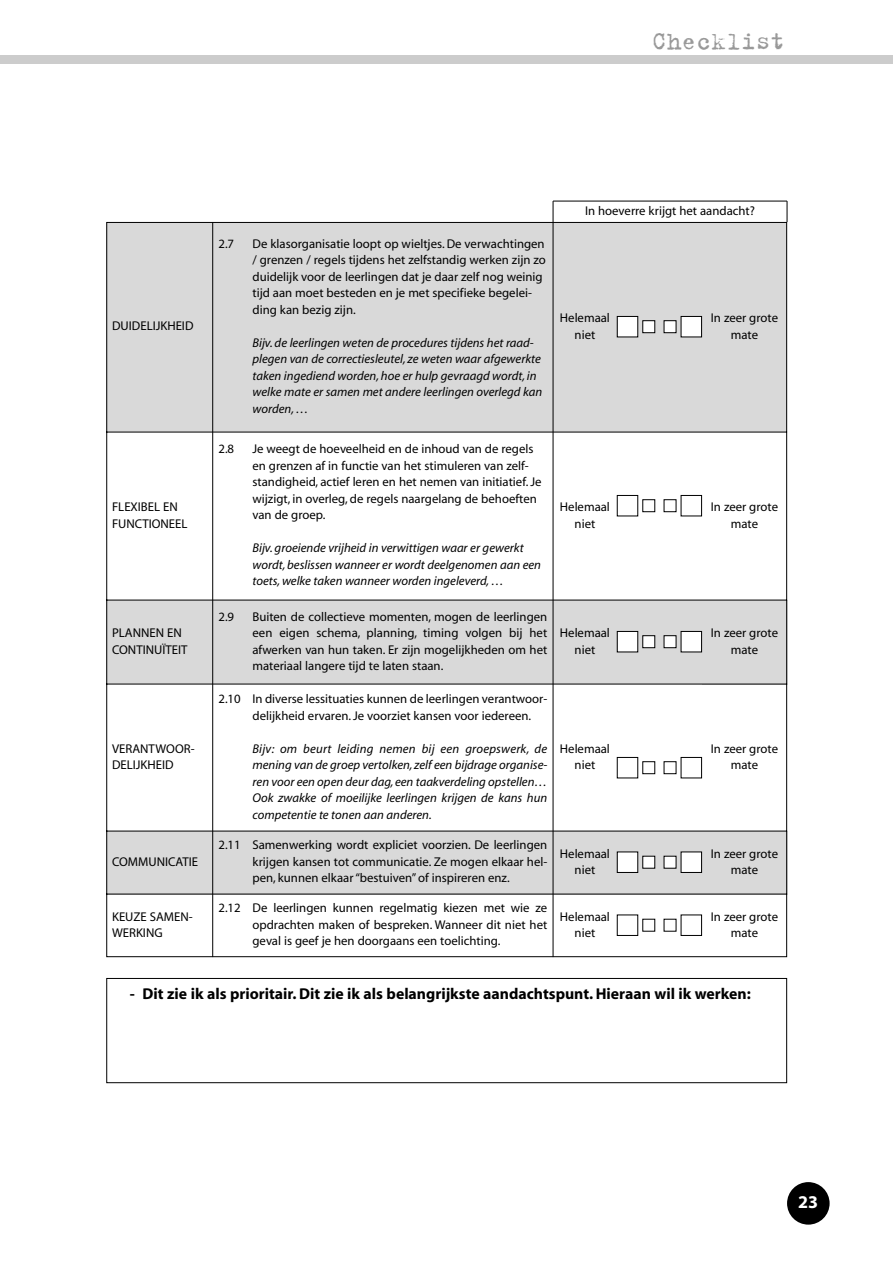
<style>
.page{position:relative;width:893px;height:1263px;background:#fff}
.page>*{position:absolute;margin:0;border:0;box-sizing:border-box;transform-origin:0 0}
.t1{font:27px "Trixie";color:#999}
.t2{font:700 18px "Myriad";color:#fff}
.t3{font:700 15.75px "Myriad";color:#000}
.t4{font:12.75px/16.5px "Myriad";color:#000;text-align:center}
.t5{font:italic 12.75px/16.5px "Myriad";color:#000}
</style>
<div class="page">
<div style="left:106px;top:978px;width:681px;height:105px;border:1px solid #000"></div>
<div style="left:0;top:55px;width:892px;height:9px;background:#ccc"></div>
<div style="left:787px;top:1182px;width:42px;height:43px;background:#000;border-radius:50%"></div>
<svg style="left:553px;top:200px;width:234px;height:22px"></svg>
<hr style="left:552px;top:201px;width:1px;height:756px;background:#000">
<svg style="left:106px;top:222px;width:681px;height:735px"></svg>
<h1 class="t1" style="left:652px;top:24px;width:135px">Checklist</h1>
<p class="t4" style="left:112px;top:319px;width:83px">DUIDELIJKHEID</p>
<p class="t4" style="left:112px;top:500px;width:77px;text-align:left">FLEXIBEL EN<br>FUNCTIONEEL</p>
<p class="t4" style="left:218px;top:236px;width:17px">2.7</p>
<p class="t4" style="left:252px;top:236px;width:295px;text-align:left">De klasorganisatie loopt op wieltjes. De verwachtingen / grenzen / regels tijdens het zelfstandig werken zijn zo duidelijk voor de leerlingen dat je daar zelf nog weinig tijd aan moet besteden en je met specifieke begelei&shy;ding kan bezig zijn.</p>
<p class="t5" style="left:252px;top:335px;width:291px">Bijv. de leerlingen weten de procedures tijdens het raad&shy;plegen van de correctiesleutel, ze weten waar afgewerkte taken ingediend worden, hoe er hulp gevraagd wordt, in welke mate er samen met andere leerlingen overlegd kan worden, …</p>
<p class="t4" style="left:218px;top:442px;width:17px">2.8</p>
<p class="t4" style="left:252px;top:442px;width:290px;text-align:left">Je weegt de hoeveelheid en de inhoud van de regels en grenzen af in functie van het stimuleren van zelf&shy;standigheid, actief leren en het nemen van initiatief. Je wijzigt, in overleg, de regels naargelang de behoeften van de groep.</p>
<p class="t5" style="left:252px;top:541px;width:290px">Bijv. groeiende vrijheid in verwittigen waar er gewerkt wordt, beslissen wanneer er wordt deelgenomen aan een toets, welke taken wanneer worden ingeleverd, …</p>
<p class="t4" style="left:585px;top:203px;width:171px">In hoeverre krijgt het aandacht?</p>
<p class="t4" style="left:560px;top:311px;width:51px">Helemaal niet</p>
<p class="t4" style="left:711px;top:311px;width:69px">In zeer grote mate</p>
<p class="t4" style="left:560px;top:500px;width:51px">Helemaal niet</p>
<p class="t4" style="left:711px;top:500px;width:69px">In zeer grote mate</p>
<p class="t4" style="left:218px;top:609px;width:17px">2.9</p>
<p class="t4" style="left:252px;top:609px;width:296px;text-align:justify">Buiten de collectieve momenten, mogen de leerlingen een eigen schema, planning, timing volgen bij het afwerken van hun taken. Er zijn mogelijkheden om het materiaal langere tijd te laten staan.</p>
<p class="t4" style="left:560px;top:626px;width:51px">Helemaal niet</p>
<p class="t4" style="left:112px;top:626px;width:77px;text-align:left">PLANNEN EN<br>CONTINUÏTEIT</p>
<p class="t4" style="left:711px;top:626px;width:69px">In zeer grote mate</p>
<p class="t4" style="left:252px;top:692px;width:296px;text-align:left;text-indent:-34px">2.10 In diverse lessituaties kunnen de leerlingen verantwoor&shy;delijkheid ervaren. Je voorziet kansen voor iedereen.</p>
<p class="t5" style="left:252px;top:741px;width:296px;text-align:justify">Bijv: om beurt leiding nemen bij een groepswerk, de mening van de groep vertolken, zelf een bijdrage organise&shy;ren voor een open deur dag, een taakverdeling opstellen… Ook zwakke of moeilijke leerlingen krijgen de kans hun competentie te tonen aan anderen.</p>
<p class="t4" style="left:560px;top:741px;width:51px">Helemaal niet</p>
<p class="t4" style="left:112px;top:741px;width:84px;text-align:left">VERANTWOOR-<br>DELIJKHEID</p>
<p class="t4" style="left:711px;top:741px;width:69px">In zeer grote mate</p>
<p class="t4" style="left:252px;top:838px;width:296px;text-align:justify;text-indent:-34px">2.11 Samenwerking wordt expliciet voorzien. De leerlingen krijgen kansen tot communicatie. Ze mogen elkaar hel&shy;pen, kunnen elkaar “bestuiven” of inspireren enz.</p>
<p class="t4" style="left:560px;top:846px;width:51px">Helemaal niet</p>
<p class="t4" style="left:112px;top:854px;width:87px">COMMUNICATIE</p>
<p class="t4" style="left:711px;top:846px;width:69px">In zeer grote mate</p>
<p class="t4" style="left:252px;top:901px;width:296px;text-align:justify;text-indent:-34px">2.12 De leerlingen kunnen regelmatig kiezen met wie ze opdrachten maken of bespreken. Wanneer dit niet het geval is geef je hen doorgaans een toelichting.</p>
<p class="t4" style="left:560px;top:909px;width:51px">Helemaal niet</p>
<p class="t4" style="left:112px;top:909px;width:82px;text-align:left">KEUZE SAMEN-<br>WERKING</p>
<p class="t4" style="left:711px;top:909px;width:69px">In zeer grote mate</p>
<p class="t3" style="left:130px;top:988px;width:622px">- Dit zie ik als prioritair. Dit zie ik als belangrijkste aandachtspunt. Hieraan wil ik werken:</p>
<h2 class="t2" style="left:798px;top:1195px;width:21px">23</h2>
</div>
